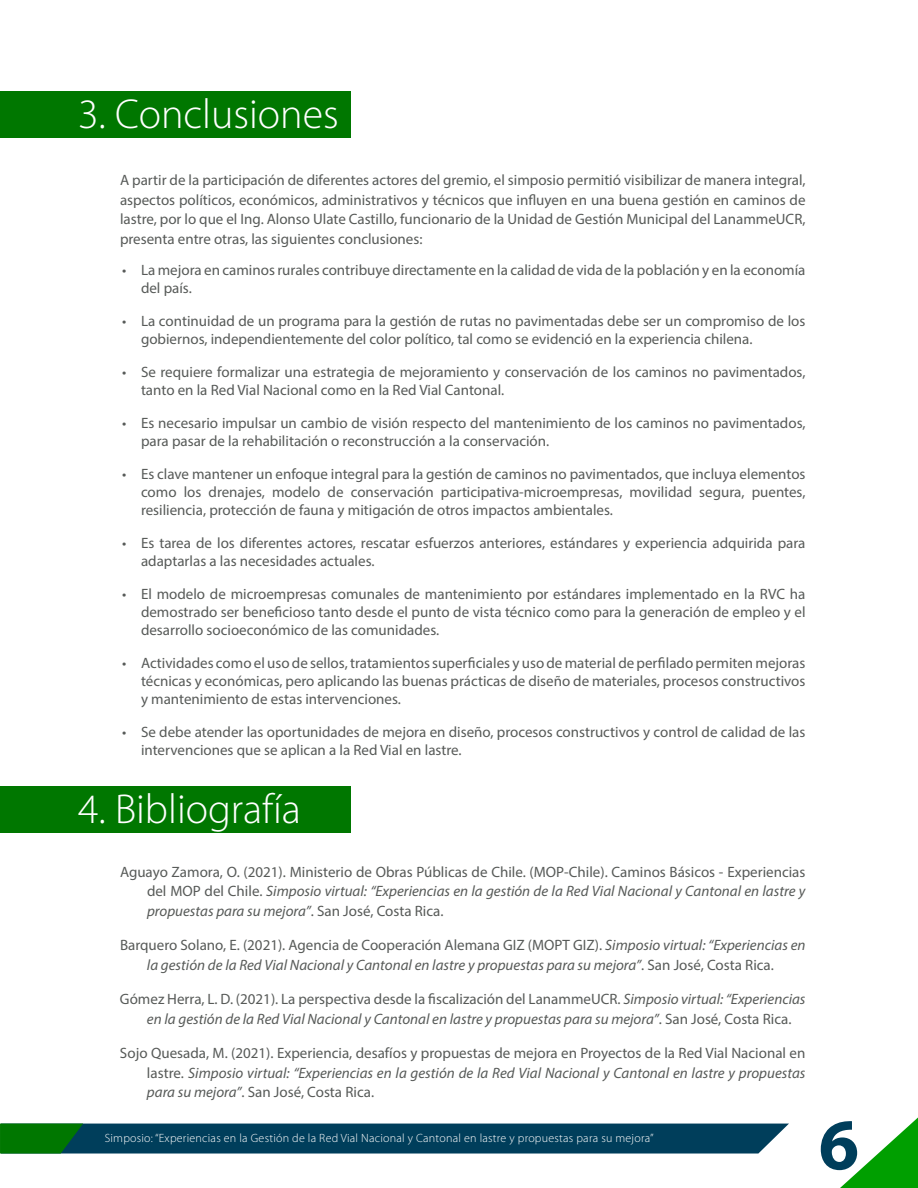
<style>
.page{position:relative;width:918px;height:1188px;background:#fff}
.page>*{position:absolute;margin:0;border:0;box-sizing:border-box;transform-origin:0 0}
.t1{font:700 73.05px "Myriad Pro";color:#003e5b}
.t2{font:300 42px "Myriad Pro";color:#fff}
.t3{font:15px/18px "Myriad Pro";color:#575a58;text-align:justify}
.t4{font:italic 15px/19.5px "Myriad Pro";color:#575a58;text-align:center}
.t5{font:300 12px "Myriad Pro";letter-spacing:.02em;color:#fff}
.s1{font-style:italic}
.s2{font-style:normal}
</style>
<div class="page">
<svg style="left:840px;top:1118px;width:78px;height:70px"></svg>
<svg style="left:0;top:1124px;width:789px;height:30px;background:#084958"></svg>
<div style="left:0;top:92px;width:351px;height:46px;background:#070"></div>
<div style="left:0;top:786px;width:351px;height:46px;background:#070"></div>
<h2 class="t2" style="left:78px;top:91px;width:262px">3. Conclusiones</h2>
<p class="t3" style="left:120px;top:170px;width:687px;line-height:19.5px">A partir de la participación de diferentes actores del gremio, el simposio permitió visibilizar de manera integral, aspectos políticos, económicos, administrativos y técnicos que influyen en una buena gestión en caminos de lastre, por lo que el Ing. Alonso Ulate Castillo, funcionario de la Unidad de Gestión Municipal del LanammeUCR, presenta entre otras, las siguientes conclusiones:</p>
<p class="t3" style="left:141px;top:261px;width:666px;text-indent:-19px">• La mejora en caminos rurales contribuye directamente en la calidad de vida de la población y en la economía del país.</p>
<p class="t3" style="left:141px;top:312px;width:666px;text-indent:-19px">• La continuidad de un programa para la gestión de rutas no pavimentadas debe ser un compromiso de los gobiernos, independientemente del color político, tal como se evidenció en la experiencia chilena.</p>
<p class="t3" style="left:141px;top:363px;width:666px;text-indent:-19px">• Se requiere formalizar una estrategia de mejoramiento y conservación de los caminos no pavimentados, tanto en la Red Vial Nacional como en la Red Vial Cantonal.</p>
<p class="t3" style="left:141px;top:414px;width:666px;text-indent:-19px">• Es necesario impulsar un cambio de visión respecto del mantenimiento de los caminos no pavimentados, para pasar de la rehabilitación o reconstrucción a la conservación.</p>
<p class="t3" style="left:141px;top:465px;width:666px;text-indent:-19px">• Es clave mantener un enfoque integral para la gestión de caminos no pavimentados, que incluya elementos como los drenajes, modelo de conservación participativa-microempresas, movilidad segura, puentes, resiliencia, protección de fauna y mitigación de otros impactos ambientales.</p>
<p class="t3" style="left:141px;top:534px;width:666px;text-indent:-19px">• Es tarea de los diferentes actores, rescatar esfuerzos anteriores, estándares y experiencia adquirida para adaptarlas a las necesidades actuales.</p>
<p class="t3" style="left:141px;top:585px;width:666px;text-indent:-19px">• El modelo de microempresas comunales de mantenimiento por estándares implementado en la RVC ha demostrado ser beneficioso tanto desde el punto de vista técnico como para la generación de empleo y el desarrollo socioeconómico de las comunidades.</p>
<p class="t3" style="left:141px;top:654px;width:666px;text-indent:-19px">• Actividades como el uso de sellos, tratamientos superficiales y uso de material de perfilado permiten mejoras técnicas y económicas, pero aplicando las buenas prácticas de diseño de materiales, procesos constructivos y mantenimiento de estas intervenciones.</p>
<p class="t3" style="left:141px;top:723px;width:666px;text-indent:-19px">• Se debe atender las oportunidades de mejora en diseño, procesos constructivos y control de calidad de las intervenciones que se aplican a la Red Vial en lastre.</p>
<h2 class="t2" style="left:78px;top:786px;width:225px">4. Bibliografía</h2>
<p class="t3" style="left:147px;top:862px;width:660px;line-height:19.5px;text-indent:-27px">Aguayo Zamora, O. (2021). Ministerio de Obras Públicas de Chile. (MOP-Chile). Caminos Básicos - Experiencias del MOP del Chile. <span class="s1">Simposio virtual: “Experiencias en la gestión de la Red Vial Nacional y Cantonal en lastre y propuestas para su mejora”</span>. San José, Costa Rica.</p>
<p class="t4" style="left:120px;top:935px;width:687px"><span class="s2">Barquero Solano, E. (2021). Agencia de Cooperación Alemana GIZ (MOPT GIZ).</span> Simposio virtual: “Experiencias en la gestión de la Red Vial Nacional y Cantonal en lastre y propuestas para su mejora”<span class="s2">. San José, Costa Rica.</span></p>
<p class="t4" style="left:147px;top:989px;width:660px;text-align:left;text-indent:-27px"><span class="s2">Gómez Herra, L. D. (2021). La perspectiva desde la fiscalización del LanammeUCR.</span> Simposio virtual: “Experiencias en la gestión de la Red Vial Nacional y Cantonal en lastre y propuestas para su mejora”<span class="s2">. San José, Costa Rica.</span></p>
<p class="t3" style="left:147px;top:1043px;width:660px;line-height:19.5px;text-indent:-27px">Sojo Quesada, M. (2021). Experiencia, desafíos y propuestas de mejora en Proyectos de la Red Vial Nacional en lastre. <span class="s1">Simposio virtual: “Experiencias en la gestión de la Red Vial Nacional y Cantonal en lastre y propuestas para su mejora”</span>. San José, Costa Rica.</p>
<p class="t5" style="left:105px;top:1131px;width:550px">Simposio: “Experiencias en la Gestión de la Red Vial Nacional y Cantonal en lastre y propuestas para su mejora”</p>
<h1 class="t1" style="left:819px;top:1097px;width:42px">6</h1>
</div>
